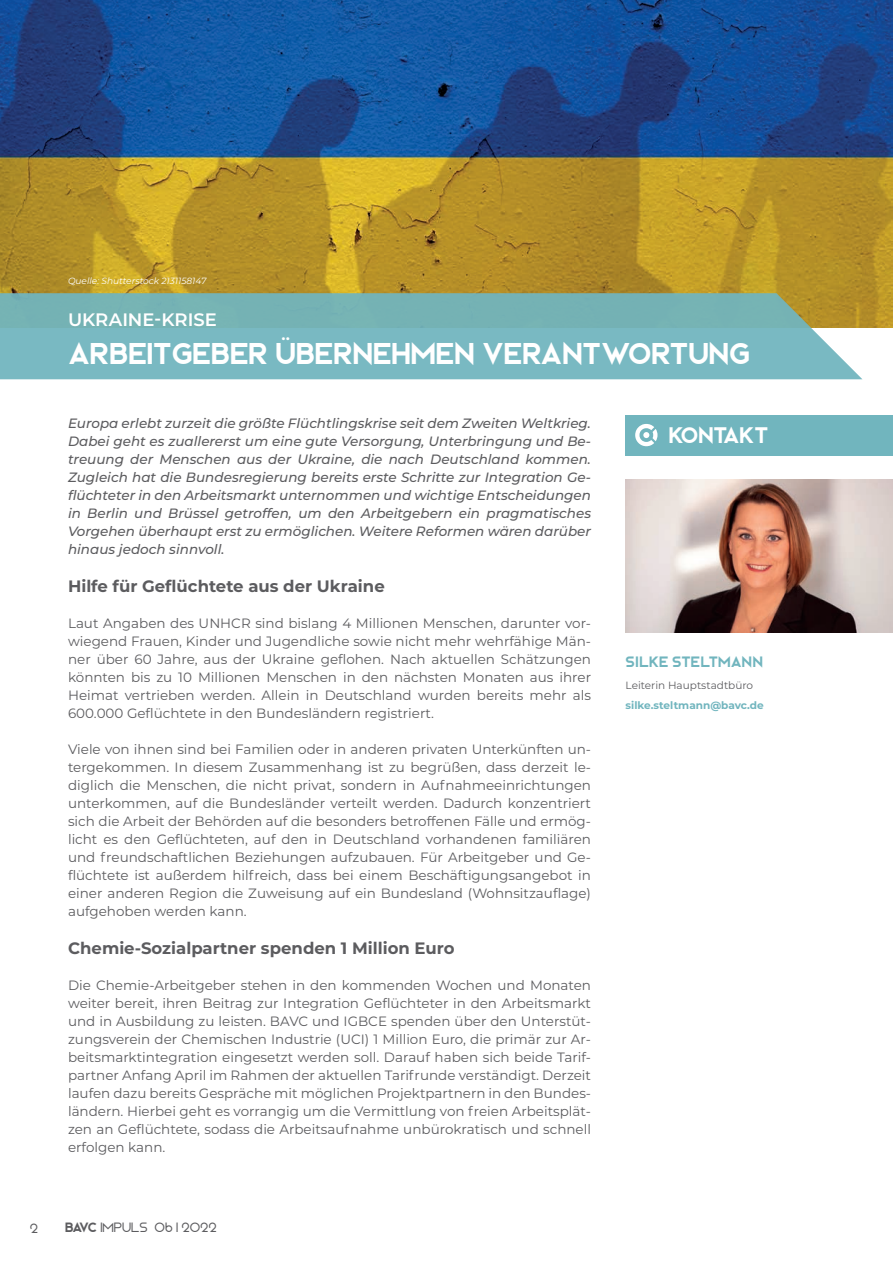
<style>
.page{position:relative;width:893px;height:1263px;background:#fff}
.page>*{position:absolute;margin:0;border:0;box-sizing:border-box;transform-origin:0 0}
.t1{font:30px "Bjorn";color:#fff}
.t2{font:22.5px "Bjorn";color:#fff}
.t3{font:600 18px "Montserrat";color:#fff}
.t4{font:700 16.5px "Montserrat";color:#5c5c5f}
.t5{font:15px "Bjorn";letter-spacing:.01em;color:#71b5be}
.t6{font:13.5px/18px "Montserrat";color:#5c5c5f;text-align:justify}
.t7{font:italic 500 13.5px/18px "Montserrat";color:#5c5c5f;text-align:justify}
.t8{font:300 13.5px "Bjorn";color:#5c5c5f}
.t9{font:700 10.5px "Montserrat";color:#71b5be}
.t10{font:10.5px "Montserrat";color:#5c5c5f}
.t11{font:italic 9px "Montserrat";color:#fff}
.s1{font-weight:400}
</style>
<div class="page">
<img style="left:0;top:0;width:893px;height:327px">
<svg style="left:0;top:293px;width:862px;height:86px;background:#7bb6b8"></svg>
<div style="left:626px;top:415px;width:267px;height:40px;background:#71b5be"></div>
<svg style="left:635px;top:424px;width:22px;height:22px"></svg>
<img style="left:626px;top:479px;width:267px;height:153px">
<p class="t11" style="left:68px;top:274px;width:140px">Quelle: Shutterstock 2131158147</p>
<h3 class="t3" style="left:68px;top:306px;width:150px">UKRAINE-KRISE</h3>
<h1 class="t1" style="left:68px;top:335px;width:683px">ARBEITGEBER ÜBERNEHMEN VERANTWORTUNG</h1>
<p class="t7" style="left:68px;top:414px;width:525px">Europa erlebt zurzeit die größte Flüchtlingskrise seit dem Zweiten Weltkrieg.<br>Dabei geht es zuallererst um eine gute Versorgung, Unterbringung und Be&shy;treuung der Menschen aus der Ukraine, die nach Deutschland kommen.<br>Zugleich hat die Bundesregierung bereits erste Schritte zur Integration Ge&shy;flüchteter in den Arbeitsmarkt unternommen und wichtige Entscheidungen in Berlin und Brüssel getroffen, um den Arbeitgebern ein pragmatisches Vorgehen überhaupt erst zu ermöglichen. Weitere Reformen wären darüber hinaus jedoch sinnvoll.</p>
<p class="t4" style="left:68px;top:574px;width:318px">Hilfe für Geflüchtete aus der Ukraine</p>
<p class="t6" style="left:68px;top:613px;width:525px">Laut Angaben des UNHCR sind bislang 4 Millionen Menschen, darunter vor&shy;wiegend Frauen, Kinder und Jugendliche sowie nicht mehr wehrfähige Män&shy;ner über 60 Jahre, aus der Ukraine geflohen. Nach aktuellen Schätzungen könnten bis zu 10 Millionen Menschen in den nächsten Monaten aus ihrer Heimat vertrieben werden. Allein in Deutschland wurden bereits mehr als 600.000 Geflüchtete in den Bundesländern registriert.</p>
<p class="t6" style="left:68px;top:739px;width:525px">Viele von ihnen sind bei Familien oder in anderen privaten Unterkünften un&shy;tergekommen. In diesem Zusammenhang ist zu begrüßen, dass derzeit le&shy;diglich die Menschen, die nicht privat, sondern in Aufnahmeeinrichtungen unterkommen, auf die Bundesländer verteilt werden. Dadurch konzentriert sich die Arbeit der Behörden auf die besonders betroffenen Fälle und ermög&shy;licht es den Geflüchteten, auf den in Deutschland vorhandenen familiären und freundschaftlichen Beziehungen aufzubauen. Für Arbeitgeber und Ge&shy;flüchtete ist außerdem hilfreich, dass bei einem Beschäftigungsangebot in einer anderen Region die Zuweisung auf ein Bundesland (Wohnsitzauflage) aufgehoben werden kann.</p>
<p class="t4" style="left:68px;top:936px;width:388px">Chemie-Sozialpartner spenden 1 Million Euro</p>
<p class="t6" style="left:68px;top:975px;width:525px">Die Chemie-Arbeitgeber stehen in den kommenden Wochen und Monaten weiter bereit, ihren Beitrag zur Integration Geflüchteter in den Arbeitsmarkt und in Ausbildung zu leisten. BAVC und IGBCE spenden über den Unterstüt&shy;zungsverein der Chemischen Industrie (UCI) 1 Million Euro, die primär zur Ar&shy;beitsmarktintegration eingesetzt werden soll. Darauf haben sich beide Tarif&shy;partner Anfang April im Rahmen der aktuellen Tarifrunde verständigt. Derzeit laufen dazu bereits Gespräche mit möglichen Projektpartnern in den Bundes&shy;ländern. Hierbei geht es vorrangig um die Vermittlung von freien Arbeitsplät&shy;zen an Geflüchtete, sodass die Arbeitsaufnahme unbürokratisch und schnell erfolgen kann.</p>
<p class="t8" style="left:30px;top:1220px;width:10px">2</p>
<p class="t8" style="left:65px;top:1219px;width:153px"><span class="s1">BAVC</span> IMPULS 06 I 2022</p>
<h2 class="t2" style="left:669px;top:422px;width:101px">KONTAKT</h2>
<p class="t5" style="left:626px;top:653px;width:139px">SILKE STELTMANN</p>
<p class="t10" style="left:626px;top:678px;width:129px">Leiterin Hauptstadtbüro</p>
<p class="t9" style="left:626px;top:697px;width:140px">silke.steltmann@bavc.de</p>
</div>
